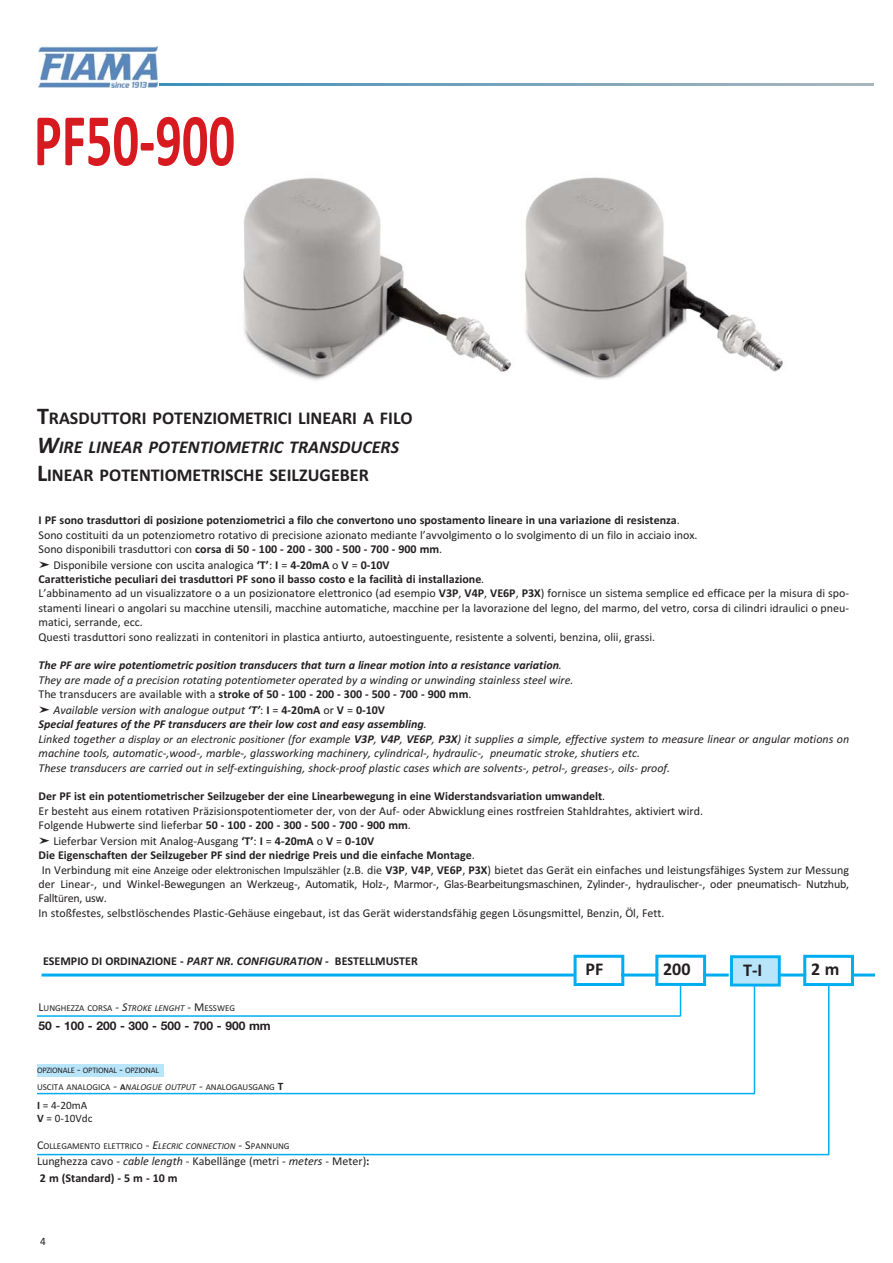
<style>
.page{position:relative;width:893px;height:1263px;background:#fff}
.page>*{position:absolute;margin:0;border:0;box-sizing:border-box;transform-origin:0 0}
.t1{font:700 75px "Calibri";color:#d71920;scale:.7 1}
.t2{font:700 18px/28.5px "Calibri";color:#231f20}
.t3{font:12px/14.4px "Calibri";color:#231f20}
.t4{font:italic 12px/14.4px "Calibri";color:#231f20}
.t5{font:700 12px "Calibri";color:#231f20}
.t6{font:700 12px "Helvetica Neue";color:#231f20}
.t7{font:11.25px/13.5px "Calibri";color:#231f20}
.t8{font:9px "Calibri";color:#231f20}
.t9{font:8.4px "Calibri";letter-spacing:-.025em;color:#231f20}
.s1{font-size:24px}
.s2{font-style:italic;font-size:24px}
.s3{font-style:italic}
.s4{font-weight:700}
.s5{font-family:"MS Gothic"}
.s6{font-style:normal}
.s7{font-weight:700;font-style:normal}
.s8{font-family:"MS Gothic";font-style:normal}
.s9{font-size:11.25px}
.s10{font-size:12px}
.s11{font-style:italic;font-size:12px}
.s12{font-weight:700;font-size:11.25px}
</style>
<div class="page">
<hr style="left:828px;top:984px;width:1px;height:170px;background:#00aeef">
<hr style="left:679px;top:971px;width:2px;height:45px;background:#00aeef">
<img style="left:524px;top:177px;width:259px;height:203px">
<hr style="left:42px;top:974px;width:686px;height:3px;background:#00aeef">
<div style="left:576px;top:958px;width:45px;height:25px;background:#fff"></div>
<div style="left:573px;top:955px;width:51px;height:31px;border:3px solid #00aeef"></div>
<hr style="left:37px;top:1015px;width:643px;height:2px;background:#00aeef">
<hr style="left:37px;top:1154px;width:792px;height:1px;background:#00aeef">
<div style="left:37px;top:44px;width:126px;height:47px;background:linear-gradient(to right,#fff,#feffff)"></div>
<img style="left:39px;top:46px;width:119px;height:41px">
<div style="left:658px;top:958px;width:45px;height:25px;background:#fff"></div>
<div style="left:655px;top:955px;width:51px;height:31px;border:3px solid #00aeef"></div>
<img style="left:243px;top:178px;width:269px;height:203px">
<svg style="left:160px;top:84px;width:713px;height:1px"></svg>
<div style="left:37px;top:1064px;width:127px;height:13px;background:#b9e5fb"></div>
<hr style="left:37px;top:1093px;width:718px;height:1px;background:#00aeef">
<hr style="left:753px;top:985px;width:2px;height:108px;background:#00aeef">
<div style="left:733px;top:958px;width:44px;height:26px;background:#b9e5fb"></div>
<div style="left:730px;top:955px;width:50px;height:32px;border:3px solid #00aeef"></div>
<hr style="left:780px;top:974px;width:94px;height:3px;background:#00aeef">
<div style="left:806px;top:958px;width:45px;height:25px;background:#fff"></div>
<div style="left:803px;top:955px;width:51px;height:31px;border:3px solid #00aeef"></div>
<h1 class="t1" style="left:34px;top:114px;width:289px">PF50-900</h1>
<h2 class="t2" style="left:37px;top:406px;width:377px"><span class="s1">T</span>RASDUTTORI POTENZIOMETRICI LINEARI A FILO<br><span class="s2">W</span><span class="s3">IRE LINEAR POTENTIOMETRIC TRANSDUCERS<br></span><span class="s1">L</span>INEAR POTENTIOMETRISCHE SEILZUGEBER</h2>
<p class="t3" style="left:38px;top:514px;width:660px"><span class="s4">I PF sono trasduttori di posizione potenziometrici a filo che convertono uno spostamento lineare in una variazione di resistenza</span>.<br>Sono costituiti da un potenziometro rotativo di precisione azionato mediante l’avvolgimento o lo svolgimento di un filo in acciaio inox.<br>Sono disponibili trasduttori con <span class="s4">corsa di 50 - 100 - 200 - 300 - 500 - 700 - 900 mm</span>.</p>
<p class="t3" style="left:38px;top:558px;width:812px"><span class="s5">➤</span> Disponibile versione con uscita analogica <span class="s4">‘T’</span>: <span class="s4">I</span> = <span class="s4">4-20mA</span> o <span class="s4">V</span> = <span class="s4">0-10V<br>Caratteristiche peculiari dei trasduttori PF sono il basso costo e la facilità di installazione</span>.<br>L’abbinamento ad un visualizzatore o a un posizionatore elettronico (ad esempio <span class="s4">V3P</span>, <span class="s4">V4P</span>, <span class="s4">VE6P</span>, <span class="s4">P3X</span>) fornisce un sistema semplice ed efficace per la misura di spo&shy;stamenti lineari o angolari su macchine utensili, macchine automatiche, macchine per la lavorazione del legno, del marmo, del vetro, corsa di cilindri idraulici o pneu&shy;matici, serrande, ecc.<br>Questi trasduttori sono realizzati in contenitori in plastica antiurto, autoestinguente, resistente a solventi, benzina, olii, grassi.</p>
<p class="t4" style="left:38px;top:659px;width:536px"><span class="s4">The PF are wire potentiometric position transducers that turn a linear motion into a resistance variation</span>.<br>They are made of a precision rotating potentiometer operated by a winding or unwinding stainless steel wire.<br><span class="s6">The transducers are available with a</span> <span class="s7">stroke of 50 - 100 - 200 - 300 - 500 - 700 - 900 mm</span><span class="s6">.</span></p>
<p class="t4" style="left:38px;top:704px;width:812px"><span class="s8">➤</span> Available version with analogue output <span class="s4">‘T’</span><span class="s6">:</span> <span class="s7">I</span> <span class="s6">=</span> <span class="s7">4-20mA</span> <span class="s6">or</span> <span class="s7">V</span> <span class="s6">=</span> <span class="s7">0-10V<br></span><span class="s4">Special features of the PF transducers are their low cost and easy assembling</span>.<br>Linked together <span class="s9">a display or an electronic positioner</span> (for example <span class="s4">V3P</span>, <span class="s4">V4P</span>, <span class="s4">VE6P</span>, <span class="s4">P3X</span>) it supplies a simple, effective system to measure linear or angular motions on machine tools, automatic-,wood-, marble-, glassworking machinery, cylindrical-, hydraulic-, pneumatic stroke, shutiers etc.<br>These transducers are carried out in self-extinguishing, shock-proof plastic cases which are solvents-, petrol-, greases-, oils- proof.</p>
<p class="t3" style="left:38px;top:790px;width:666px"><span class="s4">Der PF ist ein potentiometrischer Seilzugeber der eine Linearbewegung in eine Widerstandsvariation umwandelt</span>.<br>Er besteht aus einem rotativen Präzisionspotentiometer der, von der Auf- oder Abwicklung eines rostfreien Stahldrahtes, aktiviert wird.<br>Folgende Hubwerte sind lieferbar <span class="s4">50 - 100 - 200 - 300 - 500 - 700 - 900 mm</span>.</p>
<p class="t3" style="left:38px;top:835px;width:812px"><span class="s5">➤</span> Lieferbar Version mit Analog-Ausgang <span class="s4">‘T’</span>: <span class="s4">I</span> = <span class="s4">4-20mA</span> o <span class="s4">V</span> = <span class="s4">0-10V<br>Die Eigenschaften der Seilzugeber PF sind der niedrige Preis und die einfache Montage</span>.<br>In Verbindung <span class="s9">mit eine Anzeige oder elektronischen Impulszähler</span> (z.B. die <span class="s4">V3P</span>, <span class="s4">V4P</span>, <span class="s4">VE6P</span>, <span class="s4">P3X</span>) bietet das Gerät ein einfaches und leistungsfähiges System zur Messung der Linear-, und Winkel-Bewegungen an Werkzeug-, Automatik, Holz-, Marmor-, Glas-Bearbeitungsmaschinen, Zylinder-, hydraulischer-, oder pneumatisch- Nutzhub, Fallt<span class="s9">ü</span>ren, usw.<br>In stoßfestes, selbstlöschendes Plastic-Gehäuse eingebaut, ist das Gerät widerstandsfähig gegen Lösungsmittel, Benzin, Öl, Fett.</p>
<p class="t5" style="left:43px;top:956px;width:376px">ESEMPIO DI ORDINAZIONE - <span class="s3">PART NR. CONFIGURATION -</span> BESTELLMUSTER</p>
<p class="t8" style="left:38px;top:1005px;width:198px"><span class="s10">L</span>UNGHEZZA CORSA <span class="s10">-</span> <span class="s11">S</span><span class="s3">TROKE LENGHT</span> <span class="s10">- M</span>ESSWEG</p>
<p class="t6" style="left:38px;top:1022px;width:234px">50 - 100 - 200 - 300 - 500 - 700 - 900 mm</p>
<p class="t9" style="left:37px;top:1067px;width:123px">OPZIONALE <span class="s9">-</span> OPTIONAL <span class="s9">-</span> OPZIONAL</p>
<p class="t8" style="left:37px;top:1084px;width:248px">USCITA ANALOGICA <span class="s10">-</span> <span class="s4">A</span><span class="s3">NALOGUE OUTPUT</span> <span class="s10">-</span> ANALOGAUSGANG <span class="s12">T</span></p>
<p class="t7" style="left:37px;top:1099px;width:57px"><span class="s4">I</span> = 4-20mA<br><span class="s4">V</span> = 0-10Vdc</p>
<p class="t8" style="left:37px;top:1143px;width:254px"><span class="s10">C</span>OLLEGAMENTO ELETTRICO <span class="s10">-</span> <span class="s11">E</span><span class="s3">LECRIC CONNECTION</span> <span class="s10">- S</span>PANNUNG</p>
<p class="t3" style="left:37px;top:1154px;width:334px;line-height:16.5px">Lunghezza cavo - <span class="s3">cable length</span> - Kabellänge (metri - <span class="s3">meters</span> - Meter)<span class="s4">:<br>2 m (Standard) - 5 m - 10 m</span></p>
<p class="t7" style="left:40px;top:1236px;width:7px">4</p>
<h2 class="t2" style="left:585px;top:956px;width:19px">PF</h2>
<h2 class="t2" style="left:663px;top:956px;width:29px">200</h2>
<h2 class="t2" style="left:743px;top:957px;width:21px">T-I</h2>
<h2 class="t2" style="left:811px;top:956px;width:30px">2 m</h2>
</div>
